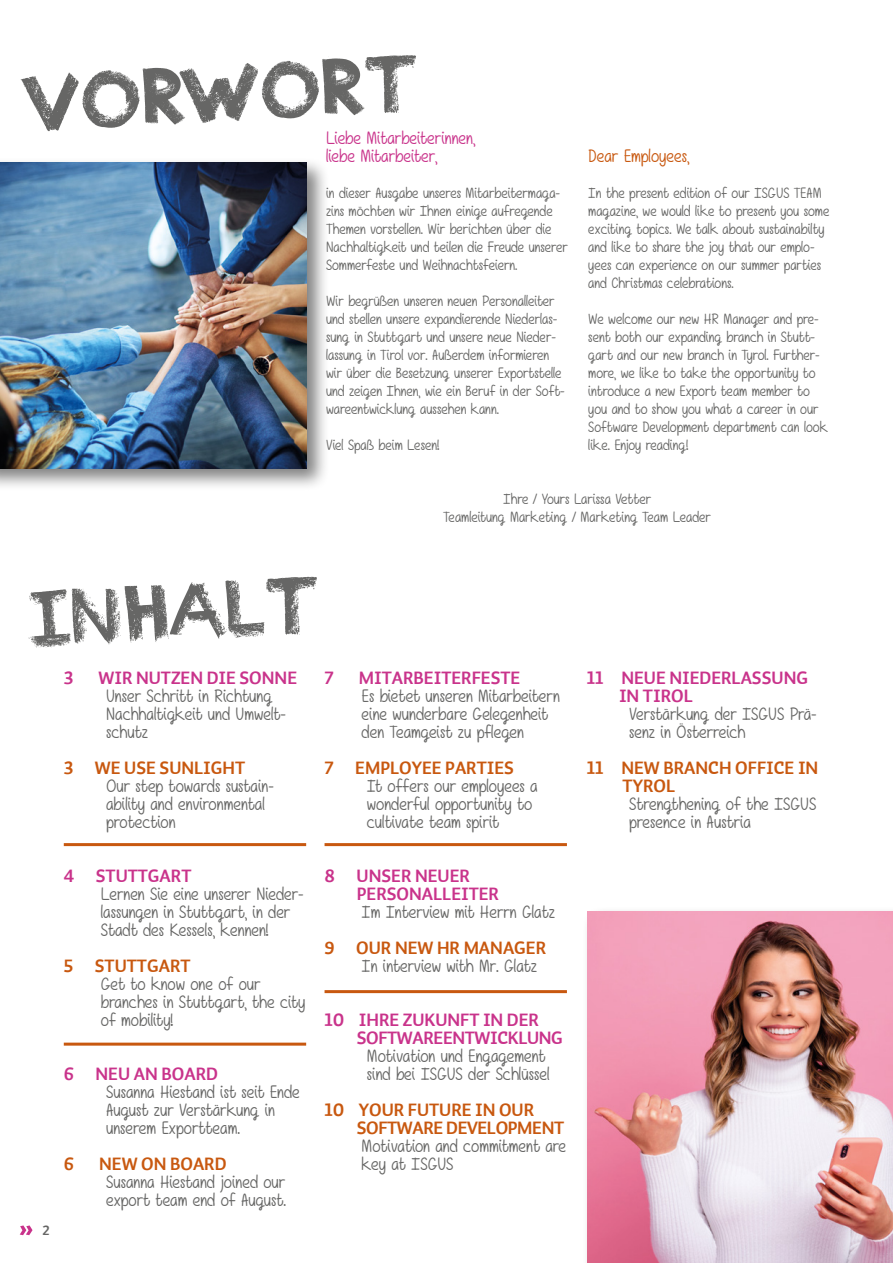
<style>
.page{position:relative;width:893px;height:1263px;background:#fff}
.page>*{position:absolute;margin:0;border:0;box-sizing:border-box;transform-origin:0 0}
.t1{font:82.5px "Charcoal";color:#666665}
.t2{font:18px/18px "Girls Have Many Secrets";color:#666665}
.t3{font:18px/18px "Auto 1 Bold LF";color:#c9338b}
.t4{font:18px/18px "Auto 1 Bold LF";color:#c8580f}
.t5{font:18px/18px "Girls Have Many Secrets";color:#c9338b}
.t6{font:18px/18px "Auto 1 Bold LF";letter-spacing:-.02em;color:#c9338b}
.t7{font:18px/18px "Auto 1 Bold LF";letter-spacing:-.02em;color:#c8580f}
.t8{font:18px "Girls Have Many Secrets";color:#c8580f}
.t9{font:15px/18px "Girls Have Many Secrets";color:#666665}
.t10{font:13.5px "Auto 1 Bold LF";color:#666665}
</style>
<div class="page">
<div style="left:0;top:157px;width:329px;height:334px;background:#000;opacity:.5"></div>
<img style="left:0;top:162px;width:306px;height:306px">
<img style="left:587px;top:911px;width:306px;height:352px">
<svg style="left:20px;top:1225px;width:13px;height:10px"></svg>
<hr style="left:64px;top:843px;width:242px;height:3px;background:#c8580f">
<hr style="left:64px;top:1043px;width:242px;height:3px;background:#c8580f">
<hr style="left:325px;top:843px;width:242px;height:3px;background:#c8580f">
<hr style="left:325px;top:990px;width:242px;height:3px;background:#c8580f">
<h1 class="t1" style="left:26px;top:56px;width:392px;rotate:-3deg">VORWORT</h1>
<p class="t5" style="left:326px;top:129px;width:151px">Liebe Mitarbeiterinnen, liebe Mitarbeiter,</p>
<p class="t9" style="left:326px;top:184px;width:243px">in dieser Ausgabe unseres Mitarbeitermaga&shy;zins möchten wir Ihnen einige aufregende Themen vorstellen. Wir berichten über die Nachhaltigkeit und teilen die Freude unserer Sommerfeste und Weihnachtsfeiern.</p>
<p class="t9" style="left:326px;top:292px;width:240px">Wir begrüßen unseren neuen Personalleiter und stellen unsere expandierende Niederlas&shy;sung in Stuttgart und unsere neue Nieder&shy;lassung in Tirol vor. Außerdem informieren wir über die Besetzung unserer Exportstelle und zeigen Ihnen, wie ein Beruf in der Soft&shy;wareentwicklung aussehen kann.</p>
<p class="t9" style="left:326px;top:436px;width:115px">Viel Spaß beim Lesen!</p>
<p class="t8" style="left:588px;top:145px;width:103px">Dear Employees,</p>
<p class="t9" style="left:588px;top:184px;width:243px">In the present edition of our ISGUS TEAM magazine, we would like to present you some exciting topics. We talk about sustainabilty and like to share the joy that our emplo&shy;yees can experience on our summer parties and Christmas celebrations.</p>
<p class="t9" style="left:588px;top:310px;width:241px">We welcome our new HR Manager and pre&shy;sent both our expanding branch in Stutt&shy;gart and our new branch in Tyrol. Further&shy;more, we like to take the opportunity to introduce a new Export team member to you and to show you what a career in our Software Development department can look like. Enjoy reading!</p>
<p class="t9" style="left:443px;top:490px;width:269px;text-align:center">Ihre / Yours Larissa Vetter<br>Teamleitung Marketing / Marketing Team Leader</p>
<h1 class="t1" style="left:27px;top:572px;width:292px;rotate:-3deg">INHALT</h1>
<p class="t3" style="left:64px;top:669px;width:11px">3</p>
<p class="t3" style="left:99px;top:669px;width:200px">WIR NUTZEN DIE SONNE</p>
<p class="t2" style="left:106px;top:687px;width:181px">Unser Schritt in Richtung<br>Nachhaltigkeit und Umwelt&shy;schutz</p>
<p class="t4" style="left:64px;top:759px;width:183px">3 WE USE SUNLIGHT</p>
<p class="t2" style="left:106px;top:777px;width:169px">Our step towards sustain&shy;ability and environmental protection</p>
<p class="t3" style="left:64px;top:867px;width:129px">4 STUTTGART</p>
<p class="t2" style="left:101px;top:885px;width:204px">Lernen Sie eine unserer Nieder&shy;lassungen in Stuttgart, in der<br>Stadt des Kessels, kennen!</p>
<p class="t4" style="left:64px;top:957px;width:128px">5 STUTTGART</p>
<p class="t2" style="left:101px;top:975px;width:206px">Get to know one of our branches in Stuttgart, the city of mobility!</p>
<p class="t3" style="left:64px;top:1065px;width:156px">6 NEU AN BOARD</p>
<p class="t2" style="left:106px;top:1083px;width:195px">Susanna Hiestand ist seit Ende<br>August zur Verstärkung in unserem Exportteam.</p>
<p class="t4" style="left:64px;top:1155px;width:12px">6</p>
<p class="t4" style="left:99px;top:1155px;width:129px">NEW ON BOARD</p>
<p class="t2" style="left:106px;top:1173px;width:182px">Susanna Hiestand joined our export team end of August.</p>
<p class="t3" style="left:325px;top:669px;width:11px">7</p>
<p class="t3" style="left:359px;top:669px;width:163px">MITARBEITERFESTE</p>
<p class="t2" style="left:362px;top:687px;width:200px">Es bietet unseren Mitarbeitern eine wunderbare Gelegenheit den Teamgeist zu pflegen</p>
<p class="t4" style="left:325px;top:759px;width:191px">7 EMPLOYEE PARTIES</p>
<p class="t2" style="left:367px;top:777px;width:172px">It offers our employees a wonderful opportunity to cultivate team spirit</p>
<p class="t3" style="left:357px;top:867px;width:144px;text-indent:-32px">8 UNSER NEUER<br>PERSONALLEITER</p>
<p class="t2" style="left:362px;top:903px;width:195px">Im Interview mit Herrn Glatz</p>
<p class="t4" style="left:325px;top:939px;width:223px">9 OUR NEW HR MANAGER</p>
<p class="t2" style="left:362px;top:957px;width:177px">In interview with Mr. Glatz</p>
<p class="t6" style="left:357px;top:1011px;width:208px;text-indent:-32px">10 IHRE ZUKUNFT IN DER<br>SOFTWAREENTWICKLUNG</p>
<p class="t2" style="left:367px;top:1047px;width:184px">Motivation und Engagement sind bei ISGUS der Schlüssel</p>
<p class="t7" style="left:357px;top:1101px;width:209px;text-indent:-32px">10 YOUR FUTURE IN OUR<br>SOFTWARE DEVELOPMENT</p>
<p class="t2" style="left:362px;top:1137px;width:206px">Motivation and commitment are key at ISGUS</p>
<p class="t10" style="left:43px;top:1222px;width:9px">2</p>
<p class="t3" style="left:619px;top:669px;width:191px;text-indent:-32px">11 NEUE NIEDERLASSUNG<br>IN TIROL</p>
<p class="t2" style="left:629px;top:705px;width:189px">Verstärkung der ISGUS Prä&shy;senz in Österreich</p>
<p class="t4" style="left:623px;top:759px;width:197px;text-indent:-36px">11 NEW BRANCH OFFICE IN<br>TYROL</p>
<p class="t2" style="left:629px;top:795px;width:189px">Strengthening of the ISGUS presence in Austria</p>
</div>
